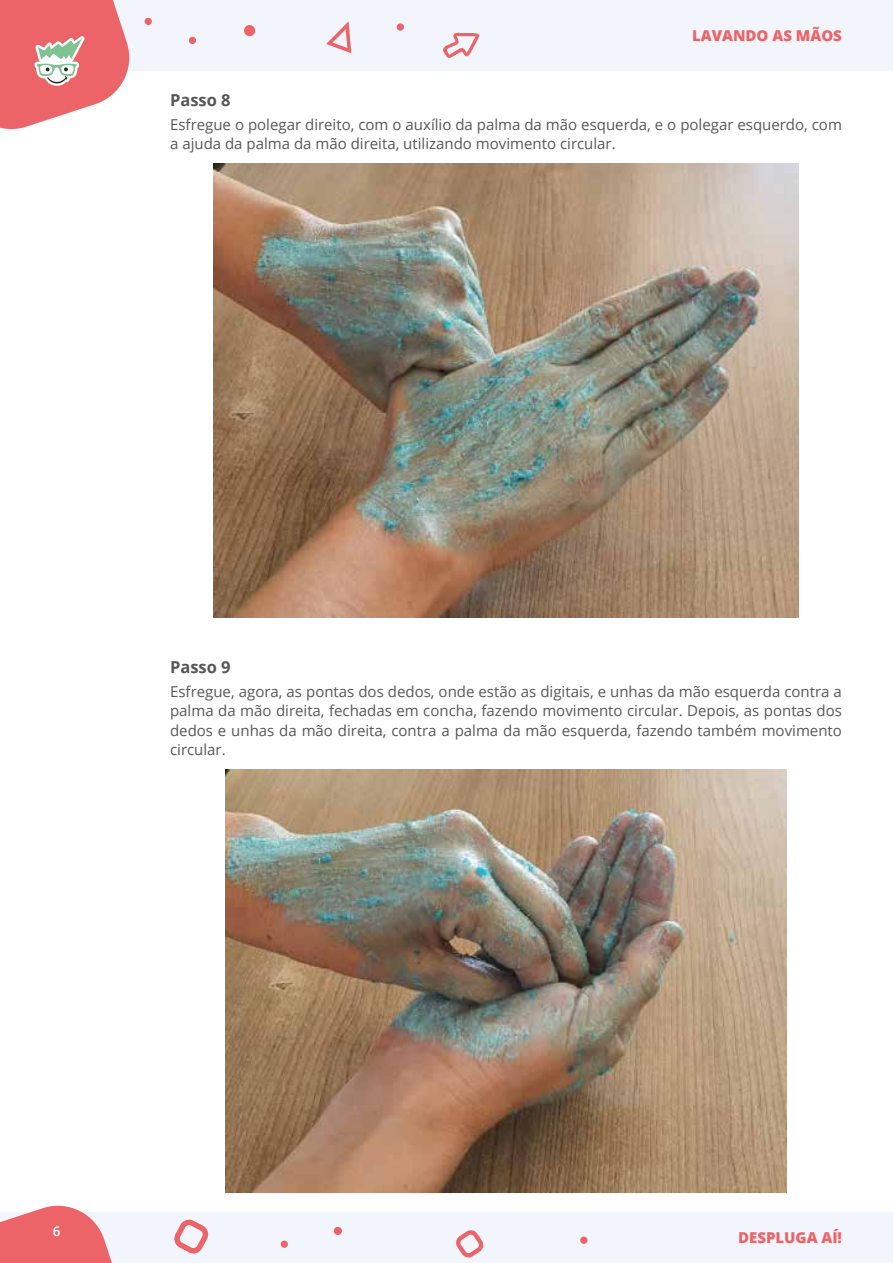
<style>
.page{position:relative;width:893px;height:1263px;background:#fff}
.page>*{position:absolute;margin:0;border:0;box-sizing:border-box;transform-origin:0 0}
.t1{font:700 16.5px "Open Sans";color:#575756}
.t2{font:15px/19.5px "Open Sans";color:#575756}
.t3{font:800 15px "Open Sans";color:#ec6468}
.t4{font:600 13.5px "Open Sans";color:#fff}
</style>
<div class="page">
<div style="left:0;top:0;width:893px;height:71px;background:#f2f5fc"></div>
<svg style="left:0;top:0;width:130px;height:129px"></svg>
<svg style="left:443px;top:32px;width:37px;height:26px"></svg>
<div style="left:244px;top:25px;width:11px;height:11px;background:#ec6468;border-radius:50%"></div>
<svg style="left:326px;top:21px;width:25px;height:32px"></svg>
<div style="left:145px;top:18px;width:7px;height:7px;background:#ec6468;border-radius:50%"></div>
<div style="left:397px;top:23px;width:7px;height:8px;background:#ec6468;border-radius:50%"></div>
<div style="left:189px;top:37px;width:7px;height:7px;background:#ec6468;border-radius:50%"></div>
<div style="left:0;top:1212px;width:893px;height:51px;background:#f2f5fc"></div>
<div style="left:334px;top:1227px;width:8px;height:8px;background:#ec6468;border-radius:50%"></div>
<svg style="left:174px;top:1220px;width:34px;height:33px"></svg>
<svg style="left:456px;top:1230px;width:27px;height:28px"></svg>
<div style="left:281px;top:1240px;width:7px;height:8px;background:#ec6468;border-radius:50%"></div>
<div style="left:580px;top:1236px;width:7px;height:8px;background:#ec6468;border-radius:50%"></div>
<svg style="left:0;top:1205px;width:112px;height:58px"></svg>
<img style="left:213px;top:163px;width:586px;height:455px">
<img style="left:225px;top:769px;width:562px;height:424px">
<p class="t3" style="left:692px;top:24px;width:151px">LAVANDO AS MÃOS</p>
<p class="t1" style="left:170px;top:89px;width:62px">Passo 8</p>
<p class="t2" style="left:170px;top:114px;width:673px">Esfregue o polegar direito, com o auxílio da palma da mão esquerda, e o polegar esquerdo, com a ajuda da palma da mão direita, utilizando movimento circular.</p>
<p class="t1" style="left:170px;top:655px;width:62px">Passo 9</p>
<p class="t2" style="left:170px;top:681px;width:673px;text-align:justify">Esfregue, agora, as pontas dos dedos, onde estão as digitais, e unhas da mão esquerda contra a palma da mão direita, fechadas em concha, fazendo movimento circular. Depois, as pontas dos dedos e unhas da mão direita, contra a palma da mão esquerda, fazendo também movimento circular.</p>
<p class="t4" style="left:53px;top:1221px;width:9px">6</p>
<p class="t3" style="left:738px;top:1226px;width:105px">DESPLUGA AÍ!</p>
</div>
